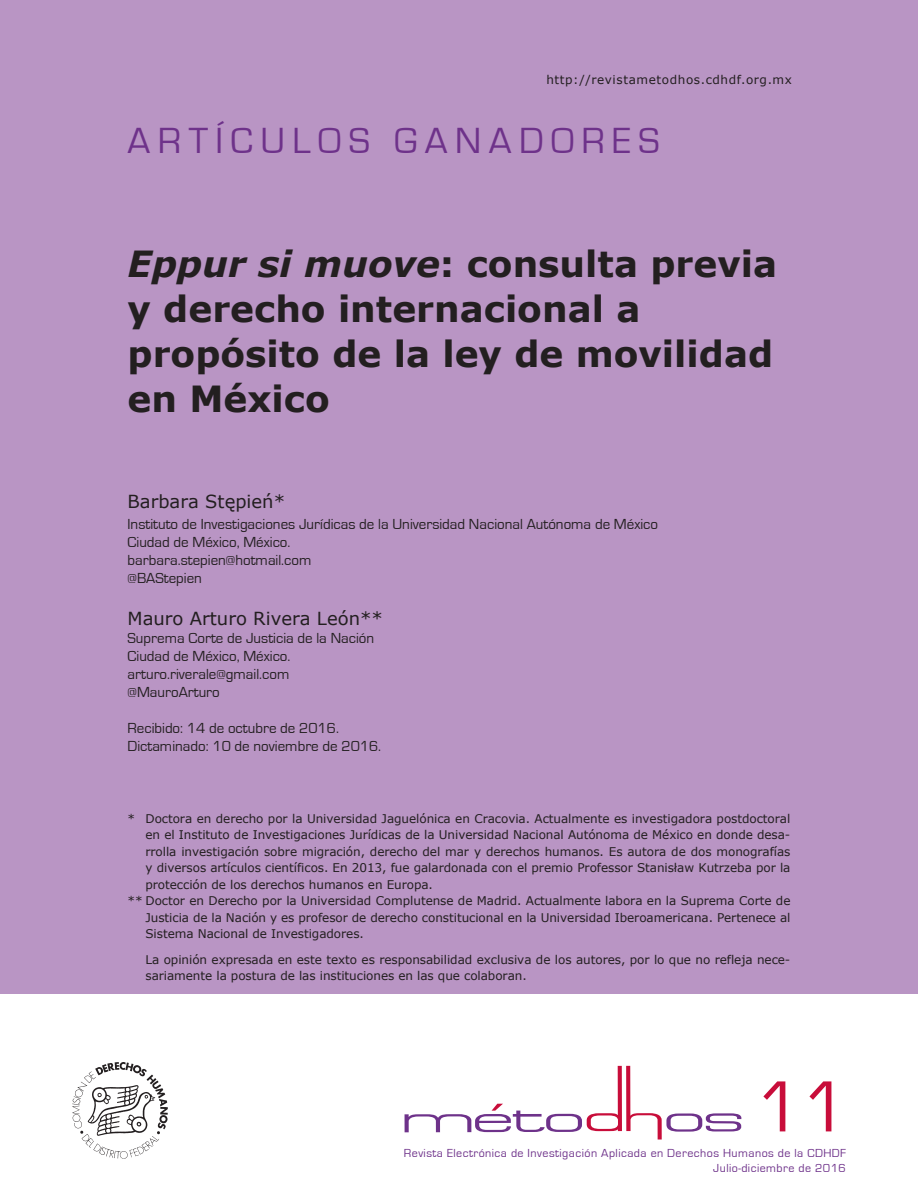
<style>
.page{position:relative;width:918px;height:1188px;background:#fff}
.page>*{position:absolute;margin:0;border:0;box-sizing:border-box;transform-origin:0 0}
.t1{font:75px "Eurostile";color:#c80d3a}
.t2{font:37.5px "Eurostile";letter-spacing:.2em;color:#6e328a}
.Titulo_1{font:700 36px/45px "Verdana";color:#231f20}
.Autor{font:18px "Verdana";color:#231f20}
.Autor-2{font:15px "Eurostile";color:#231f20}
.Notas{font:12px/16.5px "Verdana";letter-spacing:-.005em;color:#231f20;text-align:justify}
.t3{font:12px "Eurostile";letter-spacing:.04em;color:#6e328a}
.Notas-2{font:12px "Verdana";letter-spacing:.05em;color:#231f20}
.s1{font-style:italic}
</style>
<div class="page">
<div style="left:0;top:0;width:918px;height:993px;background:#b995c4"></div>
<svg style="left:72px;top:1062px;width:96px;height:97px"></svg>
<svg style="left:405px;top:1066px;width:336px;height:74px"></svg>
<p class="Notas-2" style="left:546px;top:72px;width:247px">http://revistametodhos.cdhdf.org.mx</p>
<p class="t2" style="left:128px;top:120px;width:533px">ARTÍCULOS GANADORES</p>
<p class="Titulo_1" style="left:128px;top:240px;width:651px"><span class="s1">Eppur si muove</span>: consulta previa y derecho internacional a propósito de la ley de movilidad en México</p>
<p class="Autor" style="left:128px;top:490px;width:159px">Barbara Stępień*</p>
<p class="Autor-2" style="left:128px;top:516px;width:532px">Instituto de Investigaciones Jurídicas de la Universidad Nacional Autónoma de México</p>
<p class="Autor-2" style="left:128px;top:534px;width:164px">Ciudad de México, México.</p>
<p class="Autor-2" style="left:128px;top:552px;width:185px">barbara.stepien@hotmail.com</p>
<p class="Autor-2" style="left:128px;top:570px;width:76px">@BAStepien</p>
<p class="Autor" style="left:128px;top:607px;width:257px">Mauro Arturo Rivera León**</p>
<p class="Autor-2" style="left:128px;top:630px;width:248px">Suprema Corte de Justicia de la Nación</p>
<p class="Autor-2" style="left:128px;top:648px;width:164px">Ciudad de México, México.</p>
<p class="Autor-2" style="left:128px;top:666px;width:163px">arturo.riverale@gmail.com</p>
<p class="Autor-2" style="left:128px;top:684px;width:94px">@MauroArturo</p>
<p class="Autor-2" style="left:128px;top:720px;width:213px">Recibido: 14 de octubre de 2016.</p>
<p class="Autor-2" style="left:128px;top:738px;width:255px">Dictaminado: 10 de noviembre de 2016.</p>
<p class="Notas" style="left:146px;top:810px;width:647px;text-indent:-18px">* Doctora en derecho por la Universidad Jaguelónica en Cracovia. Actualmente es investigadora postdoctoral en el Instituto de Investigaciones Jurídicas de la Universidad Nacional Autónoma de México en donde desa&shy;rrolla investigación sobre migración, derecho del mar y derechos humanos. Es autora de dos monografías y diversos artículos científicos. En 2013, fue galardonada con el premio Professor Stanisław Kutrzeba por la protección de los derechos humanos en Europa.</p>
<p class="Notas" style="left:146px;top:892px;width:646px;text-indent:-18px">** Doctor en Derecho por la Universidad Complutense de Madrid. Actualmente labora en la Suprema Corte de Justicia de la Nación y es profesor de derecho constitucional en la Universidad Iberoamericana. Pertenece al Sistema Nacional de Investigadores.</p>
<p class="Notas" style="left:146px;top:951px;width:646px">La opinión expresada en este texto es responsabilidad exclusiva de los autores, por lo que no refleja nece&shy;sariamente la postura de las instituciones en las que colaboran.</p>
<p class="t1" style="left:756px;top:1066px;width:94px">11</p>
<p class="t3" style="left:404px;top:1147px;width:444px">Revista Electrónica de Investigación Aplicada en Derechos Humanos de la CDHDF</p>
<p class="t3" style="left:713px;top:1162px;width:134px">Julio-diciembre de 2016</p>
</div>
